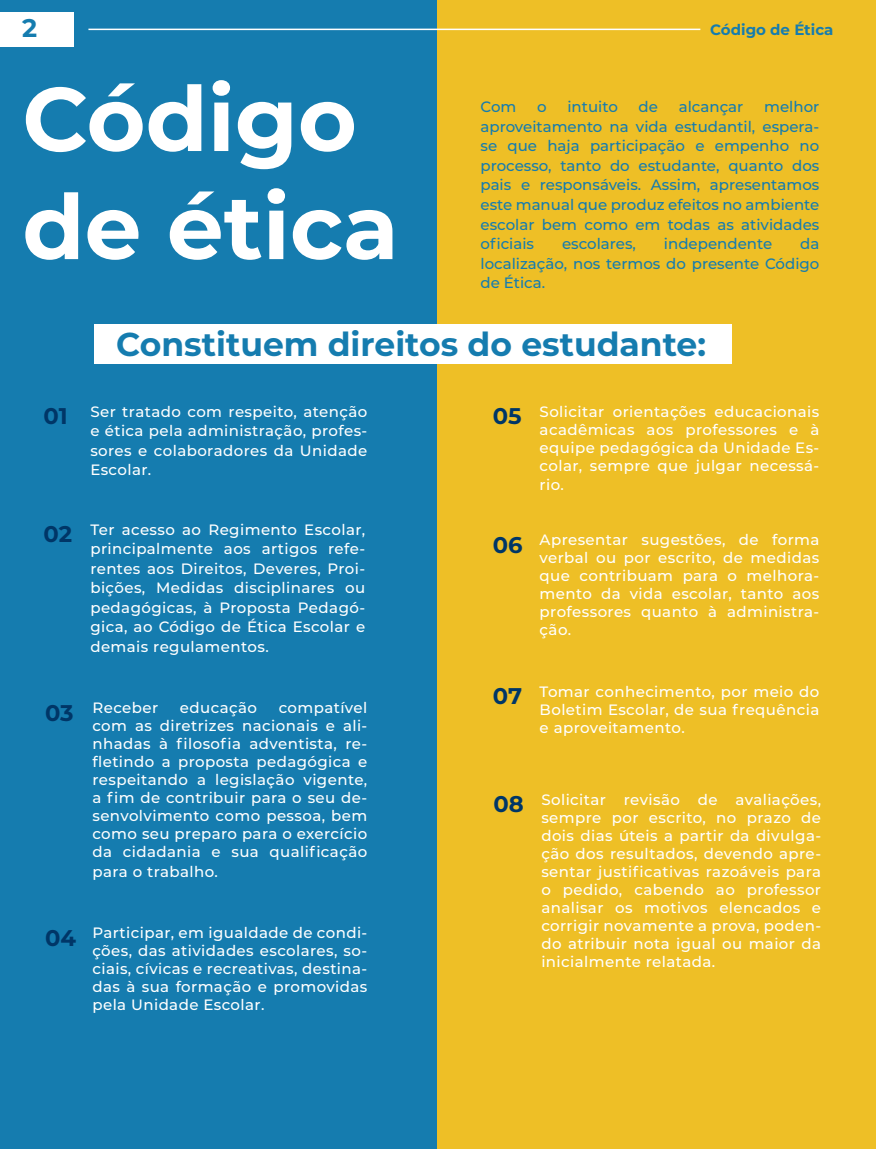
<style>
.page{position:relative;width:876px;height:1149px;background:#fff}
.page>*{position:absolute;margin:0;border:0;box-sizing:border-box;transform-origin:0 0}
.t1{font:700 90px/108px "Montserrat";color:#fff}
.t2{font:700 33px "Montserrat";color:#157caf}
.t3{font:700 25.5px "Montserrat";color:#157caf}
.t4{font:700 22.65px "Montserrat";color:#003667}
.t5{font:500 15px/18px "Montserrat";letter-spacing:.03em;color:#fff;text-align:justify}
.t6{font:500 15px/19.5px "Montserrat";color:#157caf;text-align:justify}
.t7{font:700 15px "Montserrat";color:#157caf}
</style>
<div class="page">
<div style="left:0;top:0;width:438px;height:1148px;background:#157caf"></div>
<div style="left:438px;top:0;width:438px;height:1148px;background:#eebf26"></div>
<div style="left:94px;top:323px;width:638px;height:40px;background:#fff"></div>
<div style="left:0;top:12px;width:74px;height:34px;background:#fff"></div>
<hr style="left:88px;top:29px;width:612px;height:1px;background:#fff">
<h3 class="t3" style="left:22px;top:10px;width:17px">2</h3>
<p class="t7" style="left:710px;top:19px;width:125px">Código de Ética</p>
<h1 class="t1" style="left:22px;top:60px;width:378px">Código de ética</h1>
<p class="t6" style="left:480px;top:97px;width:37px">Com</p>
<p class="t6" style="left:537px;top:97px;width:11px">o</p>
<p class="t6" style="left:567px;top:97px;width:52px">intuito</p>
<p class="t6" style="left:639px;top:97px;width:21px">de</p>
<p class="t6" style="left:679px;top:97px;width:66px">alcançar</p>
<p class="t6" style="left:480px;top:97px;width:340px;text-indent:284px">melhor aproveitamento na vida estudantil, espera&shy;se que haja participação e empenho no processo, tanto do estudante, quanto dos pais e responsáveis. Assim, apresentamos este manual que produz efeitos no ambiente escolar bem como em todas as atividades oficiais</p>
<p class="t6" style="left:562px;top:233px;width:75px">escolares,</p>
<p class="t6" style="left:664px;top:233px;width:110px">independente</p>
<p class="t6" style="left:480px;top:233px;width:340px;text-indent:320px">da localização, nos termos do presente Código de Ética.</p>
<h2 class="t2" style="left:116px;top:320px;width:591px">Constituem direitos do estudante:</h2>
<h3 class="t4" style="left:44px;top:399px;width:26px">01</h3>
<p class="t5" style="left:90px;top:401px;width:278px;line-height:19.5px">Ser tratado com respeito, atenção e ética pela administração, profes&shy;sores e colaboradores da Unidade Escolar.</p>
<h3 class="t4" style="left:493px;top:399px;width:30px">05</h3>
<p class="t5" style="left:540px;top:401px;width:281px">Solicitar orientações educacionais acadêmicas aos professores e à equipe pedagógica da Unidade Es&shy;colar, sempre que julgar necessá-</p>
<p class="t5" style="left:540px;top:475px;width:26px">rio.</p>
<h3 class="t4" style="left:44px;top:517px;width:30px">02</h3>
<p class="t5" style="left:90px;top:519px;width:276px;line-height:19.5px">Ter acesso ao Regimento Escolar, principalmente aos artigos refe&shy;rentes aos Direitos, Deveres, Proi&shy;bições, Medidas disciplinares ou pedagógicas, à Proposta Pedagó&shy;gica, ao Código de Ética Escolar e demais regulamentos.</p>
<h3 class="t4" style="left:493px;top:528px;width:31px">06</h3>
<p class="t5" style="left:540px;top:530px;width:281px">Apresentar sugestões, de forma verbal ou por escrito, de medidas que contribuam para o melhora&shy;mento da vida escolar, tanto aos professores quanto à administra&shy;ção.</p>
<h3 class="t4" style="left:45px;top:696px;width:30px">03</h3>
<p class="t5" style="left:92px;top:698px;width:276px;text-indent:186px">compatível com as diretrizes nacionais e ali&shy;nhadas à filosofia adventista, re&shy;fletindo a proposta pedagógica e respeitando a legislação vigente, a fim de contribuir para o seu de&shy;senvolvimento como pessoa, bem como seu preparo para o exercício da cidadania e sua qualificação</p>
<p class="t5" style="left:92px;top:861px;width:127px">para o trabalho.</p>
<p class="t5" style="left:92px;top:698px;width:67px">Receber</p>
<p class="t5" style="left:180px;top:698px;width:79px">educação</p>
<h3 class="t4" style="left:45px;top:920px;width:33px">04</h3>
<p class="t5" style="left:92px;top:922px;width:276px">Participar, em igualdade de condi&shy;ções, das atividades escolares, so&shy;ciais, cívicas e recreativas, destina&shy;das à sua formação e promovidas pela Unidade Escolar.</p>
<h3 class="t4" style="left:493px;top:679px;width:31px">07</h3>
<p class="t5" style="left:540px;top:681px;width:281px">Tomar conhecimento, por meio do Boletim Escolar, de sua frequência e aproveitamento.</p>
<h3 class="t4" style="left:493px;top:787px;width:32px">08</h3>
<p class="t5" style="left:541px;top:789px;width:281px">Solicitar revisão de avaliações, sempre por escrito, no prazo de dois dias úteis a partir da divulga&shy;ção dos resultados, devendo apre&shy;sentar justificativas razoáveis para o pedido, cabendo ao professor analisar os motivos elencados e corrigir novamente a prova, poden&shy;do atribuir nota igual ou maior da inicialmente relatada.</p>
</div>
